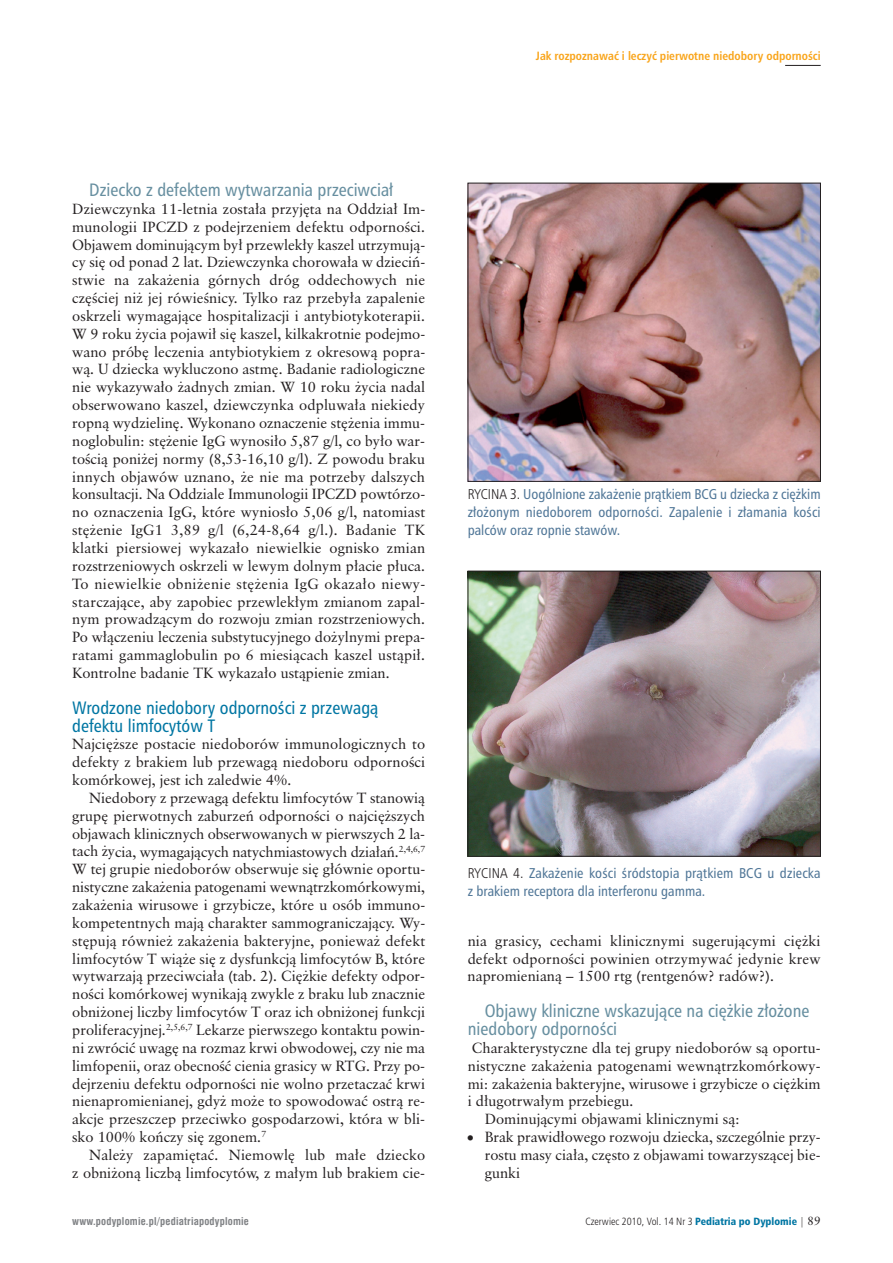
<style>
.page{position:relative;width:893px;height:1263px;background:#fff}
.page>*{position:absolute;margin:0;border:0;box-sizing:border-box;transform-origin:0 0}
.t1{font:18px/17.9px "Humnst 777 Cn EU";color:#678fa0}
.t2{font:18px/17.9px "Humnst 777 Cn EU";color:#0076a3}
.t3{font:14.7px/17.9px "Class Garmnd EU";color:#231f20;text-align:justify}
.t4{font:14.25px/18px "Humnst 777 Cn EU";letter-spacing:.01em;color:#517798;text-align:justify}
.t5{font:700 12px "Humnst 777 Cn EU";color:#f9a51b}
.t6{font:10.5px "Humnst 777 Lt Cn EU";color:#231f20}
.t7{font:700 10.5px "Swis 721 Cn EU";letter-spacing:.02em;color:#808285}
.s1{font-family:"Humnst 777 Lt Cn EU";color:#231f20}
.s2{font-family:"Humnst 777 Blk Cn EU";color:#0076a3}
.s3{font-family:"Class Garmnd EU";font-size:12px}
</style>
<div class="page">
<img style="left:467px;top:64px;width:354px;height:793px">
<p class="t5" style="left:536px;top:48px;width:286px">Jak rozpoznawać i leczyć pierwotne niedobory odporności</p>
<p class="t1" style="left:89px;top:181px;width:305px">Dziecko z defektem wytwarzania przeciwciał</p>
<p class="t3" style="left:72px;top:200px;width:355px">Dziewczynka 11-letnia została przyjęta na Oddział Im&shy;munologii IPCZD z podejrzeniem defektu odporności.<br>Objawem dominującym był przewlekły kaszel utrzymują&shy;cy się od ponad 2 lat. Dziewczynka chorowała w dzieciń&shy;stwie na zakażenia górnych dróg oddechowych nie częściej niż jej rówieśnicy. Tylko raz przebyła zapalenie oskrzeli wymagające hospitalizacji i antybiotykoterapii.<br>W 9 roku życia pojawił się kaszel, kilkakrotnie podejmo&shy;wano próbę leczenia antybiotykiem z okresową popra&shy;wą. U dziecka wykluczono astmę. Badanie radiologiczne nie wykazywało żadnych zmian. W 10 roku życia nadal obserwowano kaszel, dziewczynka odpluwała niekiedy ropną wydzielinę. Wykonano oznaczenie stężenia immu&shy;noglobulin: stężenie IgG wynosiło 5,87 g/l, co było war&shy;tością poniżej normy (8,53-16,10 g/l). Z powodu braku innych objawów uznano, że nie ma potrzeby dalszych konsultacji. Na Oddziale Immunologii IPCZD powtórzo&shy;no oznaczenia IgG, które wyniosło 5,06 g/l, natomiast stężenie IgG1 3,89 g/l (6,24-8,64 g/l.). Badanie TK klatki piersiowej wykazało niewielkie ognisko zmian rozstrzeniowych oskrzeli w lewym dolnym płacie płuca.<br>To niewielkie obniżenie stężenia IgG okazało niewy&shy;starczające, aby zapobiec przewlekłym zmianom zapal&shy;nym prowadzącym do rozwoju zmian rozstrzeniowych.<br>Po włączeniu leczenia substytucyjnego dożylnymi prepa&shy;ratami gammaglobulin po 6 miesiącach kaszel ustąpił.<br>Kontrolne badanie TK wykazało ustąpienie zmian.</p>
<p class="t2" style="left:72px;top:698px;width:308px">Wrodzone niedobory odporności z przewagą defektu limfocytów T</p>
<p class="t3" style="left:72px;top:735px;width:354px">Najcięższe postacie niedoborów immunologicznych to defekty z brakiem lub przewagą niedoboru odporności komórkowej, jest ich zaledwie 4%.</p>
<p class="t3" style="left:72px;top:789px;width:355px;text-indent:17px">Niedobory z przewagą defektu limfocytów T stanowią grupę pierwotnych zaburzeń odporności o najcięższych objawach klinicznych obserwowanych w pierwszych 2 la&shy;tach życia, wymagających natychmiastowych działań.<sup>2,4,6,7<br></sup>W tej grupie niedoborów obserwuje się głównie oportu&shy;nistyczne zakażenia patogenami wewnątrzkomórkowymi, zakażenia wirusowe i grzybicze, które u osób immuno&shy;kompetentnych mają charakter sammograniczający. Wy&shy;stępują również zakażenia bakteryjne, ponieważ defekt limfocytów T wiąże się z dysfunkcją limfocytów B, które wytwarzają przeciwciała (tab. 2). Ciężkie defekty odpor&shy;ności komórkowej wynikają zwykle z braku lub znacznie obniżonej liczby limfocytów T oraz ich obniżonej funkcji proliferacyjnej.<sup>2,5,6,7</sup> Lekarze pierwszego kontaktu powin&shy;ni zwrócić uwagę na rozmaz krwi obwodowej, czy nie ma limfopenii, oraz obecność cienia grasicy w RTG. Przy po&shy;dejrzeniu defektu odporności nie wolno przetaczać krwi nienapromienianej, gdyż może to spowodować ostrą re&shy;akcje przeszczep przeciwko gospodarzowi, która w bli&shy;sko 100% kończy się zgonem.<sup>7</sup></p>
<p class="t3" style="left:72px;top:1146px;width:354px;text-align:right">Należy zapamiętać. Niemowlę lub małe dziecko<br>z obniżoną liczbą limfocytów, z małym lub brakiem cie-</p>
<p class="t7" style="left:72px;top:1214px;width:178px">www.podyplomie.pl/pediatriapodyplomie</p>
<p class="t4" style="left:468px;top:485px;width:354px"><span class="s1">RYCINA 3.</span> Uogólnione zakażenie prątkiem BCG u dziecka z ciężkim złożonym niedoborem odporności. Zapalenie i złamania kości palców oraz ropnie stawów.</p>
<p class="t4" style="left:468px;top:864px;width:354px"><span class="s1">RYCINA 4.</span> Zakażenie kości śródstopia prątkiem BCG u dziecka z brakiem receptora dla interferonu gamma.</p>
<p class="t3" style="left:468px;top:932px;width:354px">nia grasicy, cechami klinicznymi sugerującymi ciężki defekt odporności powinien otrzymywać jedynie krew napromienianą – 1500 rtg (rentgenów? radów?).</p>
<p class="t1" style="left:468px;top:1002px;width:343px;text-indent:17px">Objawy kliniczne wskazujące na ciężkie złożone niedobory odporności</p>
<p class="t3" style="left:472px;top:1039px;width:350px">Charakterystyczne dla tej grupy niedoborów są oportu-</p>
<p class="t3" style="left:468px;top:1057px;width:354px">nistyczne zakażenia patogenami wewnątrzkomórkowy-</p>
<p class="t3" style="left:468px;top:1074px;width:354px">mi: zakażenia bakteryjne, wirusowe i grzybicze o ciężkim</p>
<p class="t3" style="left:468px;top:1092px;width:167px">i długotrwałym przebiegu.</p>
<p class="t3" style="left:485px;top:1110px;width:257px">Dominującymi objawami klinicznymi są:</p>
<p class="t3" style="left:485px;top:1128px;width:337px;text-indent:-17px">• Brak prawidłowego rozwoju dziecka, szczególnie przy&shy;rostu masy ciała, często z objawami towarzyszącej bie&shy;gunki</p>
<p class="t6" style="left:585px;top:1215px;width:237px">Czerwiec 2010, Vol. 14 Nr 3 <span class="s2">Pediatria po Dyplomie</span> | <span class="s3">89</span></p>
</div>
